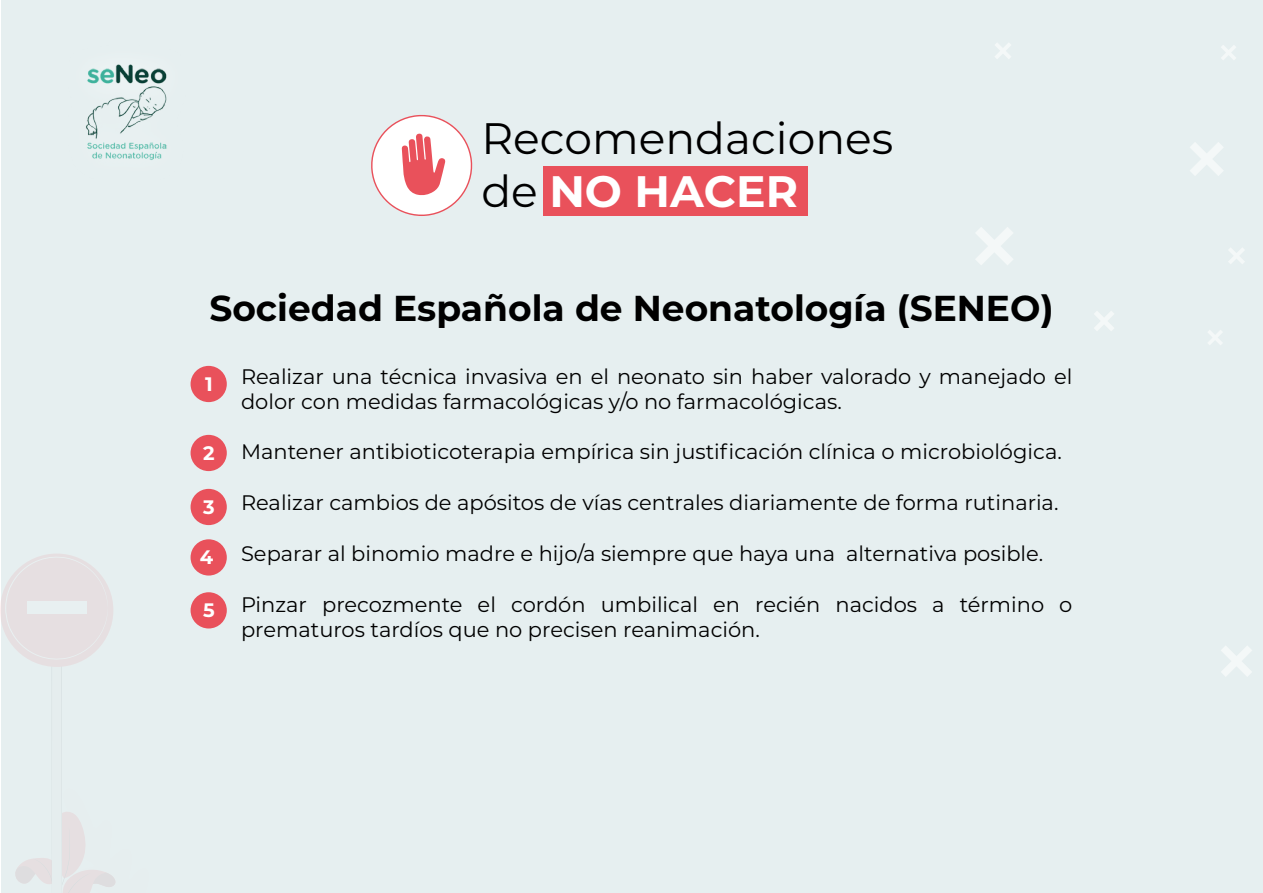
<style>
.page{position:relative;width:1263px;height:893px;background:#fff}
.page>*{position:absolute;margin:0;border:0;box-sizing:border-box;transform-origin:0 0}
.t1{font:43.95px/52.8px "Montserrat";color:#000}
.t2{font:700 36px "Montserrat";color:#000}
.t3{font:21px/25.2px "Montserrat";color:#000}
.t4{font:700 19.5px "Montserrat";color:#fff}
.s1{font-weight:700;color:#fff}
</style>
<div class="page">
<div style="left:1px;top:0;width:1262px;height:893px;background:#e6eff0"></div>
<svg style="left:1221px;top:646px;width:31px;height:30px"></svg>
<svg style="left:976px;top:227px;width:37px;height:38px"></svg>
<svg style="left:1094px;top:311px;width:20px;height:20px"></svg>
<svg style="left:1190px;top:142px;width:33px;height:34px"></svg>
<svg style="left:1228px;top:248px;width:17px;height:16px"></svg>
<svg style="left:995px;top:43px;width:16px;height:16px"></svg>
<svg style="left:1208px;top:330px;width:14px;height:15px"></svg>
<svg style="left:1221px;top:45px;width:15px;height:15px"></svg>
<div style="left:543px;top:167px;width:264px;height:49px;background:#e9515b"></div>
<svg style="left:371px;top:114px;width:102px;height:102px"></svg>
<svg style="left:5px;top:556px;width:111px;height:337px"></svg>
<div style="left:27px;top:602px;width:59px;height:12px;background:#e8f0f1"></div>
<div style="left:191px;top:366px;width:36px;height:36px;background:#e9515b;border-radius:50%"></div>
<div style="left:191px;top:435px;width:36px;height:36px;background:#e9515b;border-radius:50%"></div>
<div style="left:191px;top:489px;width:36px;height:36px;background:#e9515b;border-radius:50%"></div>
<div style="left:191px;top:539px;width:36px;height:37px;background:#e9515b;border-radius:50%"></div>
<div style="left:191px;top:592px;width:36px;height:36px;background:#e9515b;border-radius:50%"></div>
<img style="left:86px;top:64px;width:81px;height:96px">
<h1 class="t1" style="left:481px;top:111px;width:413px">Recomendaciones de <span class="s1">NO HACER</span></h1>
<h2 class="t2" style="left:209px;top:282px;width:846px">Sociedad Española de Neonatología (SENEO)</h2>
<p class="t4" style="left:205px;top:370px;width:9px">1</p>
<p class="t4" style="left:203px;top:439px;width:13px">2</p>
<p class="t4" style="left:203px;top:493px;width:13px">3</p>
<p class="t4" style="left:200px;top:543px;width:15px">4</p>
<p class="t4" style="left:203px;top:596px;width:13px">5</p>
<p class="t3" style="left:241px;top:363px;width:833px">Realizar una técnica invasiva en el neonato sin haber valorado y manejado el dolor con medidas farmacológicas y/o no farmacológicas.</p>
<p class="t3" style="left:241px;top:439px;width:822px">Mantener antibioticoterapia empírica sin justificación clínica o microbiológica.</p>
<p class="t3" style="left:241px;top:489px;width:819px">Realizar cambios de apósitos de vías centrales diariamente de forma rutinaria.</p>
<p class="t3" style="left:241px;top:540px;width:804px">Separar al binomio madre e hijo/a siempre que haya una alternativa posible.</p>
<p class="t3" style="left:241px;top:591px;width:833px">Pinzar precozmente el cordón umbilical en recién nacidos a término o prematuros tardíos que no precisen reanimación.</p>
</div>
